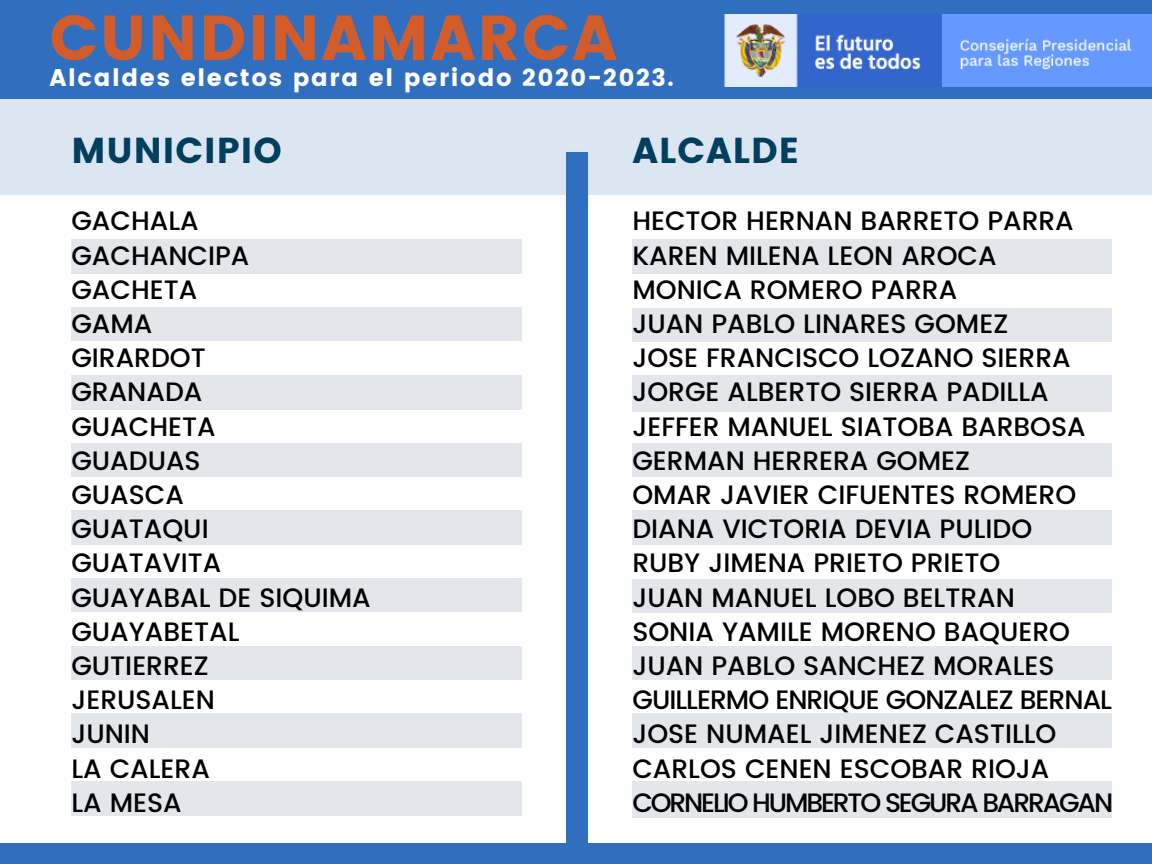
<style>
.page{position:relative;width:1152px;height:864px;background:#fff}
.page>*{position:absolute;margin:0;border:0;box-sizing:border-box;transform-origin:0 0}
.t1{font:63.45px "Poppins";letter-spacing:.03em;color:#d25d2b}
.t2{font:36px "Poppins";letter-spacing:.03em;color:#003f5e}
.t3{font:500 26.55px/34.2px "Poppins";color:#000}
.t4{font:24px "Poppins";letter-spacing:.07em;color:#fff}
</style>
<div class="page">
<div style="left:0;top:0;width:1152px;height:100px;background:#306ebf"></div>
<div style="left:0;top:100px;width:1152px;height:95px;background:#dce6f2"></div>
<div style="left:567px;top:153px;width:21px;height:711px;background:#306ebf"></div>
<div style="left:0;top:844px;width:1152px;height:20px;background:#306ebf"></div>
<div style="left:71px;top:240px;width:450px;height:34px;background:#e3e7eb"></div>
<div style="left:71px;top:308px;width:450px;height:33px;background:#e3e7eb"></div>
<div style="left:71px;top:375px;width:450px;height:34px;background:#e3e7eb"></div>
<div style="left:71px;top:443px;width:450px;height:34px;background:#e3e7eb"></div>
<div style="left:71px;top:511px;width:450px;height:34px;background:#e3e7eb"></div>
<div style="left:71px;top:579px;width:450px;height:33px;background:#e3e7eb"></div>
<div style="left:71px;top:646px;width:450px;height:34px;background:#e3e7eb"></div>
<div style="left:71px;top:714px;width:450px;height:34px;background:#e3e7eb"></div>
<div style="left:71px;top:781px;width:450px;height:35px;background:#e3e7eb"></div>
<img style="left:724px;top:14px;width:428px;height:72px">
<div style="left:632px;top:240px;width:480px;height:34px;background:#e3e7eb"></div>
<div style="left:632px;top:308px;width:480px;height:33px;background:#e3e7eb"></div>
<div style="left:632px;top:375px;width:480px;height:37px;background:#e3e7eb"></div>
<div style="left:632px;top:443px;width:480px;height:34px;background:#e3e7eb"></div>
<div style="left:632px;top:511px;width:480px;height:34px;background:#e3e7eb"></div>
<div style="left:632px;top:579px;width:480px;height:33px;background:#e3e7eb"></div>
<div style="left:632px;top:646px;width:480px;height:34px;background:#e3e7eb"></div>
<div style="left:632px;top:714px;width:480px;height:34px;background:#e3e7eb"></div>
<div style="left:632px;top:782px;width:480px;height:36px;background:#e3e7eb"></div>
<h1 class="t1" style="left:49px;top:1px;width:569px">CUNDINAMARCA</h1>
<p class="t4" style="left:49px;top:64px;width:626px">Alcaldes electos para el periodo 2020-2023.</p>
<h2 class="t2" style="left:71px;top:129px;width:212px">MUNICIPIO</h2>
<h2 class="t2" style="left:632px;top:129px;width:169px">ALCALDE</h2>
<p class="t3" style="left:71px;top:204px;width:301px">GACHALA<br>GACHANCIPA<br>GACHETA<br>GAMA<br>GIRARDOT<br>GRANADA<br>GUACHETA<br>GUADUAS<br>GUASCA<br>GUATAQUI<br>GUATAVITA<br>GUAYABAL DE SIQUIMA<br>GUAYABETAL<br>GUTIERREZ<br>JERUSALEN<br>JUNIN<br>LA CALERA<br>LA MESA</p>
<p class="t3" style="left:632px;top:204px;width:482px">HECTOR HERNAN BARRETO PARRA<br>KAREN MILENA LEON AROCA<br>MONICA ROMERO PARRA<br>JUAN PABLO LINARES GOMEZ<br>JOSE FRANCISCO LOZANO SIERRA<br>JORGE ALBERTO SIERRA PADILLA<br>JEFFER MANUEL SIATOBA BARBOSA<br>GERMAN HERRERA GOMEZ<br>OMAR JAVIER CIFUENTES ROMERO<br>DIANA VICTORIA DEVIA PULIDO<br>RUBY JIMENA PRIETO PRIETO<br>JUAN MANUEL LOBO BELTRAN<br>SONIA YAMILE MORENO BAQUERO<br>JUAN PABLO SANCHEZ MORALES<br>GUILLERMO ENRIQUE GONZALEZ BERNAL<br>JOSE NUMAEL JIMENEZ CASTILLO<br>CARLOS CENEN ESCOBAR RIOJA<br>CORNELIO HUMBERTO SEGURA BARRAGAN</p>
</div>
